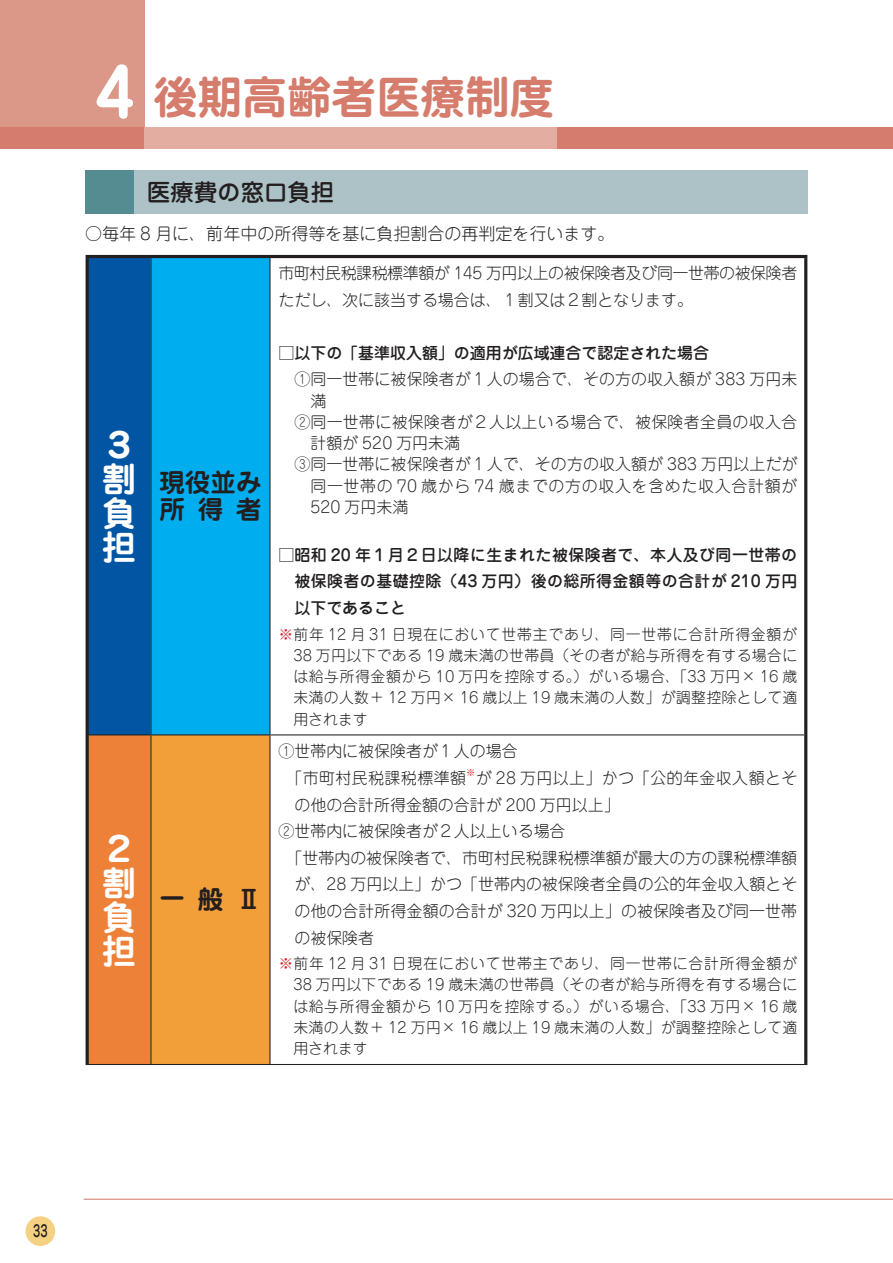
<style>
.page{position:relative;width:893px;height:1263px;background:#fff}
.page>*{position:absolute;margin:0;border:0;box-sizing:border-box;transform-origin:0 0}
.t1{font:700 44.7px "Jun 501 Pro";color:#d57c6c}
.t2{font:700 34.05px/33.9px "Jun 501 Pro";color:#fff}
.t3{font:700 25.5px/26.5px "Jun 501 Pro";letter-spacing:.5em;color:#231f20}
.t4{font:500 23.4px "Jun 34 Pro";color:#231f20}
.t5{font:300 16.95px "Jun 101 Pro";color:#231f20}
.t6{font:500 16.05px "Jun 34 Pro";color:#231f20;scale:.71 1}
.t7{font:300 15.9px/26.5px "Jun 101 Pro";color:#231f20}
.t8{font:500 15.9px/26.5px "Jun 34 Pro";letter-spacing:.025em;color:#231f20;text-align:justify}
.t9{font:300 15.9px/26.5px "Jun 101 Pro";letter-spacing:-.025em;color:#231f20}
.t10{font:300 15.9px "Jun 101 Pro";letter-spacing:.02em;color:#231f20}
.t11{font:300 15.9px "Jun 101 Pro";letter-spacing:.04em;color:#231f20}
.t12{font:500 15.9px "Jun 34 Pro";color:#231f20}
.t13{font:300 15.9px "Jun 101 Pro";letter-spacing:.025em;color:#231f20}
.t14{font:300 14.85px/21.3px "Jun 101 Pro";letter-spacing:.025em;color:#231f20;text-align:justify}
.t15{font:300 9.3px "Jun 101 Pro";color:#d1232a}
.s1{font-size:65.85px;color:#fff}
.s2{color:#d1232a}
</style>
<div class="page">
<div style="left:26px;top:1216px;width:29px;height:30px;background:#f5d283;border-radius:50%"></div>
<div style="left:85px;top:170px;width:49px;height:43px;background:#558c92"></div>
<div style="left:134px;top:170px;width:674px;height:43px;background:#adc2c6"></div>
<div style="left:87px;top:256px;width:64px;height:479px;background:#0155a2"></div>
<div style="left:151px;top:256px;width:119px;height:479px;background:#00aeef"></div>
<div style="left:87px;top:735px;width:64px;height:329px;background:#ee8138"></div>
<div style="left:151px;top:735px;width:119px;height:329px;background:#f29f39"></div>
<hr style="left:150px;top:258px;width:1px;height:476px;background:#231f20">
<hr style="left:269px;top:258px;width:2px;height:476px;background:#231f20">
<hr style="left:89px;top:734px;width:62px;height:1px;background:#231f20">
<hr style="left:151px;top:734px;width:119px;height:1px;background:#231f20">
<hr style="left:150px;top:735px;width:1px;height:329px;background:#231f20">
<hr style="left:270px;top:734px;width:534px;height:1px;background:#231f20">
<hr style="left:269px;top:735px;width:2px;height:329px;background:#231f20">
<hr style="left:86px;top:1064px;width:65px;height:1px;background:#231f20">
<hr style="left:151px;top:1064px;width:119px;height:1px;background:#231f20">
<hr style="left:270px;top:1064px;width:537px;height:1px;background:#231f20">
<hr style="left:86px;top:255px;width:65px;height:3px;background:#231f20">
<hr style="left:86px;top:258px;width:3px;height:477px;background:#231f20">
<hr style="left:151px;top:255px;width:119px;height:3px;background:#231f20">
<hr style="left:270px;top:255px;width:537px;height:3px;background:#231f20">
<hr style="left:804px;top:258px;width:3px;height:477px;background:#231f20">
<hr style="left:86px;top:735px;width:3px;height:329px;background:#231f20">
<hr style="left:804px;top:735px;width:3px;height:329px;background:#231f20">
<div style="left:0;top:0;width:145px;height:129px;background:#db9889"></div>
<div style="left:0;top:128px;width:893px;height:21px;background:#d57c6c"></div>
<div style="left:145px;top:128px;width:412px;height:21px;background:#e3aea1"></div>
<hr style="left:84px;top:1199px;width:809px;height:1px;background:#d57c6c">
<h1 class="t1" style="left:94px;top:61px;width:462px"><span class="s1">4</span> 後期高齢者医療制度</h1>
<h3 class="t4" style="left:147px;top:174px;width:189px">医療費の窓口負担</h3>
<p class="t5" style="left:85px;top:220px;width:531px">○毎年 8 月に、前年中の所得等を基に負担割合の再判定を行います。</p>
<h2 class="t2" style="left:102px;top:425px;width:34px">３割負担</h2>
<h2 class="t2" style="left:102px;top:829px;width:34px">２割負担</h2>
<h3 class="t3" style="left:159px;top:467px;width:104px">現役並み所得者</h3>
<h3 class="t3" style="left:159px;top:884px;width:104px">一般Ⅱ</h3>
<p class="t9" style="left:279px;top:258px;width:520px">市町村民税課税標準額が 145 万円以上の被保険者及び同一世帯の被保険者ただし、次に該当する場合は、１割又は２割となります。</p>
<p class="t12" style="left:279px;top:340px;width:432px">□以下の「基準収入額」の適用が広域連合で認定された場合</p>
<p class="t7" style="left:279px;top:364px;width:520px">　①同一世帯に被保険者が１人の場合で、その方の収入額が 383 万円未</p>
<p class="t7" style="left:310px;top:385px;width:17px">満</p>
<p class="t10" style="left:279px;top:409px;width:520px">　②同一世帯に被保険者が２人以上いる場合で、被保険者全員の収入合</p>
<p class="t7" style="left:310px;top:428px;width:151px">計額が 520 万円未満</p>
<p class="t7" style="left:279px;top:449px;width:520px">　③同一世帯に被保険者が１人で、その方の収入額が 383 万円以上だが</p>
<p class="t11" style="left:310px;top:473px;width:488px">同一世帯の 70 歳から 74 歳までの方の収入を含めた収入合計額が</p>
<p class="t7" style="left:310px;top:492px;width:99px">520 万円未満</p>
<p class="t8" style="left:294px;top:540px;width:504px;text-indent:-16px">□昭和 20 年１月２日以降に生まれた被保険者で、本人及び同一世帯の被保険者の基礎控除（43 万円）後の総所得金額等の合計が 210 万円以下であること</p>
<p class="t14" style="left:293px;top:622px;width:505px;text-indent:-15px"><span class="s2">※</span>前年 12 月 31 日現在において世帯主であり、同一世帯に合計所得金額が38 万円以下である 19 歳未満の世帯員（その者が給与所得を有する場合には給与所得金額から 10 万円を控除する。）がいる場合、「33 万円× 16 歳未満の人数＋ 12 万円× 16 歳以上 19 歳未満の人数」が調整控除として適用されます</p>
<p class="t7" style="left:286px;top:736px;width:233px;text-indent:-8px">①世帯内に被保険者が１人の場合「市町村民税課税標準額</p>
<p class="t15" style="left:466px;top:765px;width:11px">※</p>
<p class="t13" style="left:476px;top:765px;width:323px">が 28 万円以上」かつ「公的年金収入額とそ</p>
<p class="t7" style="left:294px;top:789px;width:327px">の他の合計所得金額の合計が 200 万円以上」</p>
<p class="t7" style="left:279px;top:816px;width:289px">②世帯内に被保険者が２人以上いる場合</p>
<p class="t7" style="left:286px;top:843px;width:512px">「世帯内の被保険者で、市町村民税課税標準額が最大の方の課税標準額</p>
<p class="t7" style="left:294px;top:869px;width:504px">が、28 万円以上」かつ「世帯内の被保険者全員の公的年金収入額とそ</p>
<p class="t7" style="left:294px;top:896px;width:504px">の他の合計所得金額の合計が 320 万円以上」の被保険者及び同一世帯</p>
<p class="t7" style="left:294px;top:922px;width:81px">の被保険者</p>
<p class="t14" style="left:293px;top:951px;width:505px;text-indent:-15px"><span class="s2">※</span>前年 12 月 31 日現在において世帯主であり、同一世帯に合計所得金額が38 万円以下である 19 歳未満の世帯員（その者が給与所得を有する場合には給与所得金額から 10 万円を控除する。）がいる場合、「33 万円× 16 歳未満の人数＋ 12 万円× 16 歳以上 19 歳未満の人数」が調整控除として適用されます</p>
<p class="t6" style="left:33px;top:1218px;width:22px">33</p>
</div>
